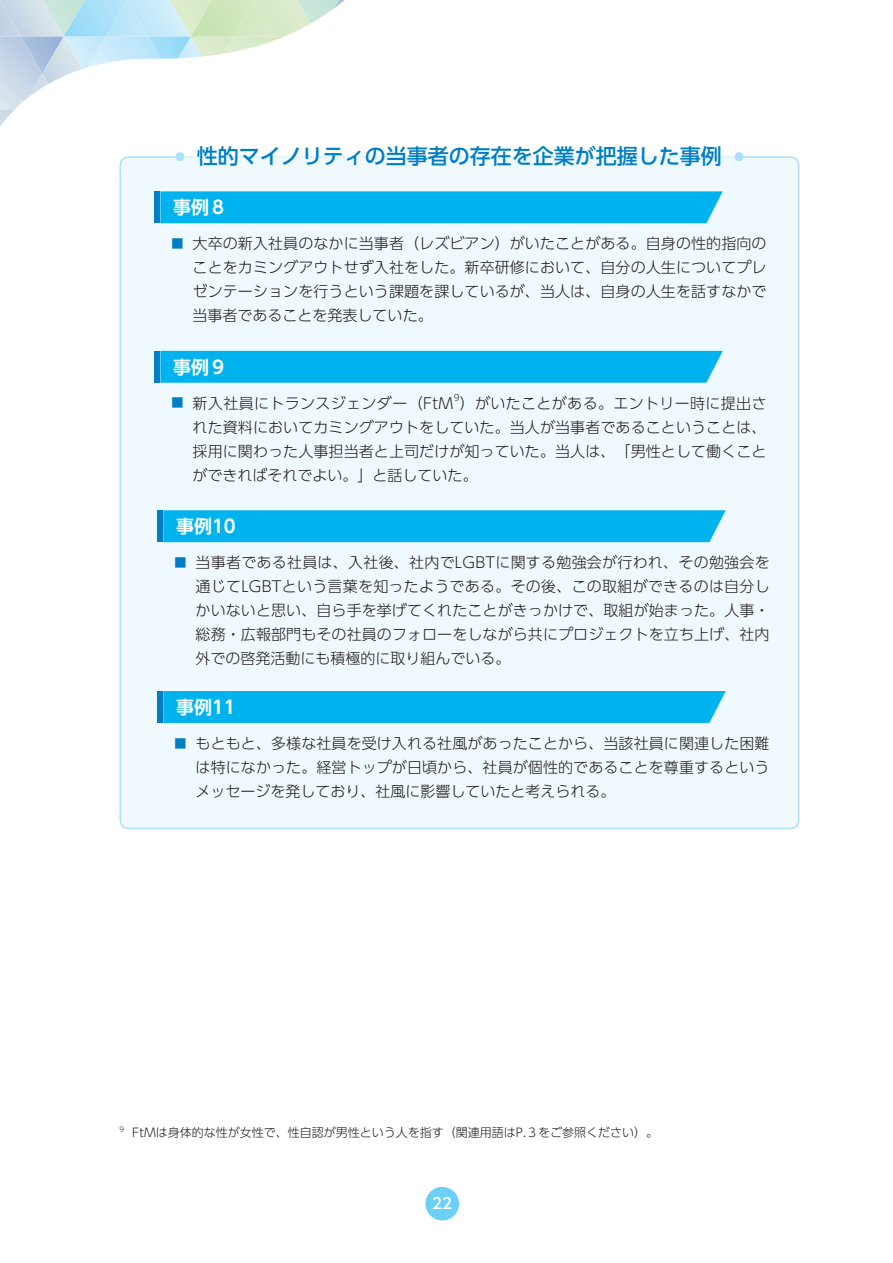
<style>
.page{position:relative;width:893px;height:1263px;background:#fff}
.page>*{position:absolute;margin:0;border:0;box-sizing:border-box;transform-origin:0 0}
.t1{font:500 21px "UD Shin Go Pro";color:#007ec5}
.t2{font:700 18px "UD Shin Go Pro De";color:#fff}
.t3{font:300 15px/24px "UD Shin Go Pro";letter-spacing:.005em;color:#231f20;text-align:justify}
.t4{font:300 15px "UD Shin Go Pro";letter-spacing:.025em;color:#231f20}
.t5{font:500 15px "UD Shin Go Pro";color:#fff}
.t6{font:300 12px "UD Shin Go Pro";color:#231f20}
.t7{font:300 8.7px "UD Shin Go Pro";color:#231f20}
.t8{font:300 7.05px "UD Shin Go Pro";color:#231f20}
.s1{font-weight:500;font-size:12px;color:#007ec5}
</style>
<div class="page">
<div style="left:425px;top:1187px;width:34px;height:33px;background:#6bcff6;border-radius:50%"></div>
<div style="left:120px;top:157px;width:679px;height:671px;background:#f0f9fd;border-radius:9px"></div>
<svg style="left:0;top:0;width:789px;height:667px"></svg>
<div style="left:157px;top:510px;width:6px;height:32px;background:#007ec5"></div>
<div style="left:163px;top:691px;width:563px;height:32px;background:#00b3ef"></div>
<div style="left:157px;top:691px;width:6px;height:32px;background:#007ec5"></div>
<h1 class="t1" style="left:197px;top:139px;width:526px">性的マイノリティの当事者の存在を企業が把握した事例</h1>
<p class="t2" style="left:173px;top:193px;width:56px">事例８</p>
<p class="t3" style="left:193px;top:231px;width:575px;text-indent:-21px"><span class="s1">■</span> 大卒の新入社員のなかに当事者（レズビアン）がいたことがある。自身の性的指向のことをカミングアウトせず入社をした。新卒研修において、自分の人生についてプレゼンテーションを行うという課題を課しているが、当人は、自身の人生を話すなかで当事者であることを発表していた。</p>
<p class="t2" style="left:173px;top:352px;width:56px">事例９</p>
<p class="t7" style="left:454px;top:391px;width:7px">9</p>
<p class="t3" style="left:193px;top:414px;width:575px">れた資料においてカミングアウトをしていた。当人が当事者であるこということは、採用に関わった人事担当者と上司だけが知っていた。当人は、「男性として働くことができればそれでよい。」と話していた。</p>
<p class="t4" style="left:171px;top:391px;width:597px"><span class="s1">■</span> 新入社員にトランスジェンダー（FtM ）がいたことがある。エントリー時に提出さ</p>
<p class="t2" style="left:176px;top:512px;width:61px">事例10</p>
<p class="t3" style="left:196px;top:550px;width:576px;text-indent:-21px"><span class="s1">■</span> 当事者である社員は、入社後、社内でLGBTに関する勉強会が行われ、その勉強会を通じてLGBTという言葉を知ったようである。その後、この取組ができるのは自分しかいないと思い、自ら手を挙げてくれたことがきっかけで、取組が始まった。人事・総務・広報部門もその社員のフォローをしながら共にプロジェクトを立ち上げ、社内外での啓発活動にも積極的に取り組んでいる。</p>
<p class="t2" style="left:176px;top:692px;width:61px">事例11</p>
<p class="t3" style="left:196px;top:730px;width:575px;text-indent:-21px"><span class="s1">■</span> もともと、多様な社員を受け入れる社風があったことから、当該社員に関連した困難は特になかった。経営トップが日頃から、社員が個性的であることを尊重するというメッセージを発しており、社風に影響していたと考えられる。</p>
<p class="t8" style="left:119px;top:1123px;width:6px">9</p>
<p class="t6" style="left:132px;top:1123px;width:527px">FtMは身体的な性が女性で、性自認が男性という人を指す（関連用語はP.３をご参照ください）。</p>
<p class="t5" style="left:432px;top:1191px;width:21px">22</p>
</div>
